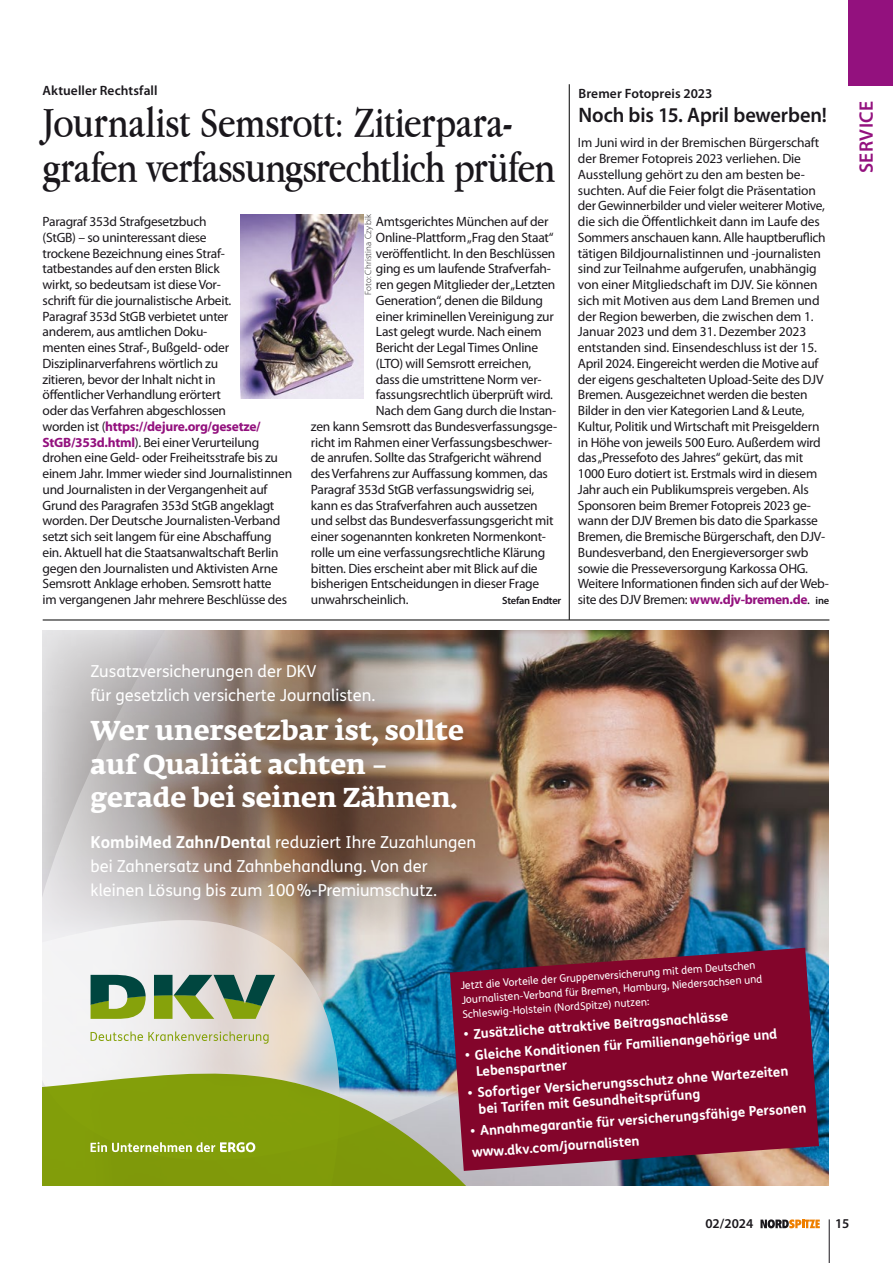
<style>
.page{position:relative;width:893px;height:1263px;background:#fff}
.page>*{position:absolute;margin:0;border:0;box-sizing:border-box;transform-origin:0 0}
.t1{font:45px/45px "Apple Garamond";letter-spacing:-.01em;color:#1a171c}
.t2{font:700 27px/33.5px "Fedra Serif A Pro";color:#fff}
.t3{font:600 21px "Myriad Pro";letter-spacing:-.01em;color:#1a171c}
.t4{font:600 19.5px "Myriad Pro";letter-spacing:.02em;color:#93117e}
.t5{font:16.5px/23.9px "FS Me";color:#fff}
.t6{font:13.5px/15.8px "Myriad Pro";letter-spacing:-.02em;color:#1a171c}
.t7{font:700 13.5px/16.5px "FS Me";color:#fff}
.t8{font:600 13.5px "Myriad Pro";letter-spacing:.005em;color:#1a171c}
.t9{font:10.5px/14.4px "FS Me";color:#fff}
.t10{font:600 10.5px "Myriad Pro";letter-spacing:-.02em;color:#1a171c}
.t11{font:300 9px "Myriad Pro";letter-spacing:.02em;color:#1a171c}
.s1{font-weight:700;color:#93117e}
.s2{font-weight:600;font-size:10.5px}
.s3{font-weight:700}
</style>
<div class="page">
<svg style="left:760px;top:1219px;width:60px;height:9px"></svg>
<hr style="left:829px;top:1219px;width:1px;height:44px;background:#1a171c">
<div style="left:848px;top:0;width:45px;height:85px;background:#93117e"></div>
<hr style="left:43px;top:620px;width:786px;height:1px;background:#000">
<img style="left:43px;top:630px;width:786px;height:555px">
<svg style="left:91px;top:1031px;width:178px;height:13px"></svg>
<svg style="left:91px;top:975px;width:55px;height:44px"></svg>
<svg style="left:154px;top:975px;width:121px;height:44px;background:#7b976a"></svg>
<svg style="left:91px;top:1142px;width:164px;height:10px"></svg>
<svg style="left:450px;top:948px;width:369px;height:223px;background:#7e1436"></svg>
<hr style="left:569px;top:84px;width:1px;height:536px;background:#000">
<img style="left:241px;top:214px;width:122px;height:184px">
<p class="t8" style="left:42px;top:82px;width:117px">Aktueller Rechtsfall</p>
<p class="t1" style="left:42px;top:99px;width:514px">Journalist Semsrott: Zitierpara&shy;grafen verfassungsrechtlich prüfen</p>
<p class="t4" style="left:854px;top:173px;width:74px;rotate:-90deg">SERVICE</p>
<p class="t8" style="left:578px;top:85px;width:135px">Bremer Fotopreis 2023</p>
<p class="t3" style="left:578px;top:101px;width:250px">Noch bis 15. April bewerben!</p>
<p class="t6" style="left:578px;top:135px;width:249px">Im Juni wird in der Bremischen Bürgerschaft der Bremer Fotopreis 2023 verliehen. Die Ausstellung gehört zu den am besten be&shy;suchten. Auf die Feier folgt die Präsentation der Gewinnerbilder und vieler weiterer Motive, die sich die Öffentlichkeit dann im Laufe des Sommers anschauen kann. Alle hauptberuflich tätigen Bildjournalistinnen und -journalisten sind zur Teilnahme aufgerufen, unabhängig von einer Mitgliedschaft im DJV. Sie können sich mit Motiven aus dem Land Bremen und der Region bewerben, die zwischen dem 1.<br>Januar 2023 und dem 31. Dezember 2023 entstanden sind. Einsendeschluss ist der 15.<br>April 2024. Eingereicht werden die Motive auf der eigens geschalteten Upload-Seite des DJV Bremen. Ausgezeichnet werden die besten Bilder in den vier Kategorien Land &amp; Leute, Kultur, Politik und Wirtschaft mit Preisgeldern in Höhe von jeweils 500 Euro. Außerdem wird das „Pressefoto des Jahres“ gekürt, das mit 1000 Euro dotiert ist. Erstmals wird in diesem Jahr auch ein Publikumspreis vergeben. Als Sponsoren beim Bremer Fotopreis 2023 ge&shy;wann der DJV Bremen bis dato die Sparkasse Bremen, die Bremische Bürgerschaft, den DJV-Bundesverband, den Energieversorger swb sowie die Presseversorgung Karkossa OHG.</p>
<p class="t6" style="left:578px;top:576px;width:253px">Weitere Informationen finden sich auf der Web&shy;site des DJV Bremen: <span class="s1">www.djv-bremen.de</span>. <span class="s2">ine</span></p>
<p class="t11" style="left:363px;top:295px;width:83px;rotate:-90deg">Foto: Christina Czybik</p>
<p class="t6" style="left:43px;top:213px;width:251px">Paragraf 353d Strafgesetzbuch<br>(StGB) – so uninteressant diese<br>trockene Bezeichnung eines Straf&shy;tatbestandes auf den ersten Blick<br>wirkt, so bedeutsam ist diese Vor-<br>schrift für die journalistische Arbeit.<br>Paragraf 353d StGB verbietet unter<br>anderem, aus amtlichen Doku-<br>menten eines Straf-, Bußgeld- oder Disziplinarverfahrens wörtlich zu<br>zitieren, bevor der Inhalt nicht in<br>öffentlicher Verhandlung erörtert<br>oder das Verfahren abgeschlossen<br>worden ist (<span class="s1">https://dejure.org/gesetze/ StGB/353d.html</span>). Bei einer Verurteilung drohen eine Geld- oder Freiheitsstrafe bis zu einem Jahr. Immer wieder sind Journalistinnen und Journalisten in der Vergangenheit auf Grund des Paragrafen 353d StGB angeklagt worden. Der Deutsche Journalisten-Verband setzt sich seit langem für eine Abschaffung ein. Aktuell hat die Staatsanwaltschaft Berlin gegen den Journalisten und Aktivisten Arne Semsrott Anklage erhoben. Semsrott hatte<br>im vergangenen Jahr mehrere Beschlüsse des</p>
<p class="t6" style="left:376px;top:213px;width:174px">Amtsgerichtes München auf der</p>
<p class="t6" style="left:376px;top:229px;width:179px">Online-Plattform „Frag den Staat“</p>
<p class="t6" style="left:376px;top:245px;width:181px">veröffentlicht. In den Beschlüssen</p>
<p class="t6" style="left:376px;top:261px;width:176px">ging es um laufende Strafverfah-</p>
<p class="t6" style="left:376px;top:276px;width:181px">ren gegen Mitglieder der „Letzten</p>
<p class="t6" style="left:376px;top:292px;width:169px">Generation“, denen die Bildung</p>
<p class="t6" style="left:376px;top:308px;width:179px">einer kriminellen Vereinigung zur</p>
<p class="t6" style="left:376px;top:324px;width:167px">Last gelegt wurde. Nach einem</p>
<p class="t6" style="left:376px;top:339px;width:164px">Bericht der Legal Times Online</p>
<p class="t6" style="left:376px;top:355px;width:157px">(LTO) will Semsrott erreichen,</p>
<p class="t6" style="left:376px;top:371px;width:167px">dass die umstrittene Norm ver-</p>
<p class="t6" style="left:376px;top:387px;width:179px">fassungsrechtlich überprüft wird.</p>
<p class="t6" style="left:376px;top:402px;width:182px">Nach dem Gang durch die Instan-</p>
<p class="t6" style="left:311px;top:418px;width:248px">zen kann Semsrott das Bundesverfassungsge-</p>
<p class="t6" style="left:311px;top:434px;width:243px">richt im Rahmen einer Verfassungsbeschwer-</p>
<p class="t6" style="left:311px;top:450px;width:232px">de anrufen. Sollte das Strafgericht während</p>
<p class="t6" style="left:311px;top:465px;width:239px">des Verfahrens zur Auffassung kommen, das</p>
<p class="t6" style="left:311px;top:481px;width:225px">Paragraf 353d StGB verfassungswidrig sei,</p>
<p class="t6" style="left:311px;top:497px;width:228px">kann es das Strafverfahren auch aussetzen</p>
<p class="t6" style="left:311px;top:513px;width:244px">und selbst das Bundesverfassungsgericht mit</p>
<p class="t6" style="left:311px;top:528px;width:237px">einer sogenannten konkreten Normenkont-</p>
<p class="t6" style="left:311px;top:544px;width:236px">rolle um eine verfassungsrechtliche Klärung</p>
<p class="t6" style="left:311px;top:560px;width:228px">bitten. Dies erscheint aber mit Blick auf die</p>
<p class="t6" style="left:311px;top:576px;width:230px">bisherigen Entscheidungen in dieser Frage</p>
<p class="t6" style="left:311px;top:591px;width:99px">unwahrscheinlich.</p>
<p class="t10" style="left:502px;top:594px;width:61px">Stefan Endter</p>
<p class="t5" style="left:91px;top:658px;width:286px">Zusatzversicherungen der DKV<br>für gesetzlich versicherte Journalisten.</p>
<h2 class="t2" style="left:91px;top:714px;width:375px">Wer unersetzbar ist, sollte auf Qualität achten – gerade bei seinen Zähnen.</h2>
<p class="t5" style="left:91px;top:830px;width:387px"><span class="s3">KombiMed Zahn/Dental</span> reduziert Ihre Zuzahlungen bei Zahnersatz und Zahnbehandlung. Von der kleinen Lösung bis zum 100%-Premiumschutz.</p>
<p class="t9" style="left:460px;top:978px;width:303px;rotate:-4deg">Jetzt die Vorteile der Gruppenversicherung mit dem Deutschen<br>Journalisten-Verband für Bremen, Hamburg, Niedersachsen und<br>Schleswig-Holstein (NordSpitze) nutzen:</p>
<p class="t7" style="left:463px;top:1025px;width:267px;rotate:-4deg">• Zusätzliche attraktive Beitragsnachlässe</p>
<p class="t7" style="left:474px;top:1046px;width:305px;text-indent:-10px;rotate:-4deg">• Gleiche Konditionen für Familienangehörige und<br>Lebenspartner</p>
<p class="t7" style="left:477px;top:1084px;width:313px;text-indent:-10px;rotate:-4deg">• Sofortiger Versicherungsschutz ohne Wartezeiten bei Tarifen mit Gesundheitsprüfung</p>
<p class="t7" style="left:470px;top:1120px;width:338px;line-height:21.3px;rotate:-4deg">• Annahmegarantie für versicherungsfähige Personen www.dkv.com/journalisten</p>
<p class="t8" style="left:705px;top:1215px;width:49px">02/2024</p>
<p class="t8" style="left:835px;top:1215px;width:16px">15</p>
</div>
